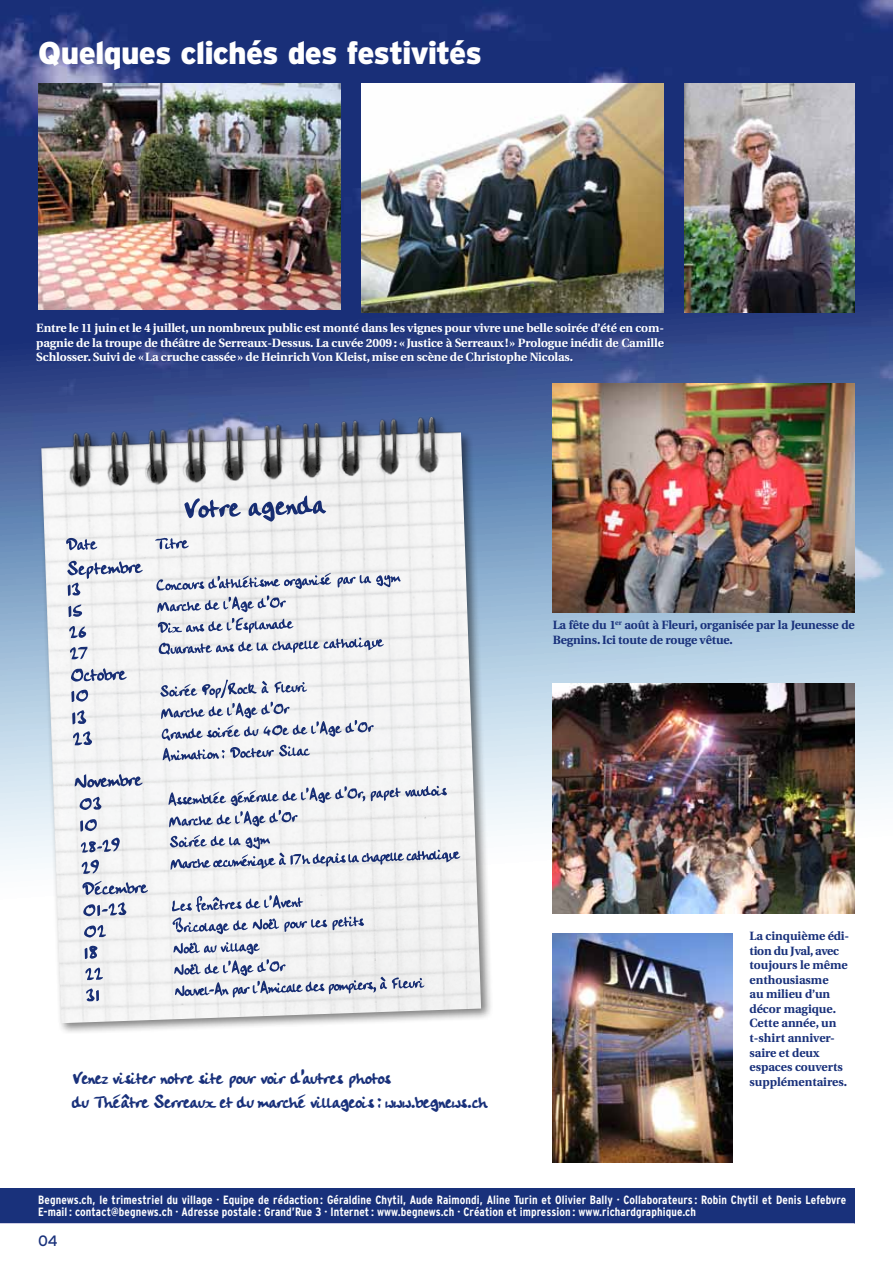
<style>
.page{position:relative;width:893px;height:1263px;background:#fff}
.page>*{position:absolute;margin:0;border:0;box-sizing:border-box;transform-origin:0 0}
.t1{font:900 31.5px "Interstate";letter-spacing:-.03em;color:#fff}
.t2{font:21px "Handwriting Plain";letter-spacing:-.01em;color:#19317b}
.t3{font:15px "Interstate";color:#19317b}
.t4{font:700 12px/14.5px "Utopia";letter-spacing:-.01em;color:#fff;text-align:justify}
.t5{font:700 condensed 12px/12px "Interstate";letter-spacing:.01em;color:#fff}
.t6{font:700 12px/14.5px "Utopia";color:#19317b}
</style>
<div class="page">
<img style="left:0;top:0;width:893px;height:1163px">
<div style="left:0;top:1188px;width:855px;height:35px;background:#19317b"></div>
<div style="left:37px;top:324px;width:627px;height:40px;background:#19317b;opacity:.75"></div>
<img style="left:553px;top:383px;width:302px;height:230px">
<img style="left:553px;top:933px;width:179px;height:230px">
<img style="left:553px;top:683px;width:302px;height:230px">
<img style="left:362px;top:83px;width:302px;height:230px">
<img style="left:38px;top:83px;width:302px;height:226px">
<img style="left:685px;top:83px;width:170px;height:230px">
<hr style="left:0;top:1223px;width:855px;height:1px;background:#cccce4">
<div style="left:37px;top:413px;width:456px;height:621px;background:#000;opacity:.5"></div>
<img style="left:40px;top:407px;width:441px;height:616px">
<svg style="left:86px;top:988px;width:13px;height:13px"></svg>
<svg style="left:85px;top:967px;width:18px;height:13px"></svg>
<svg style="left:173px;top:942px;width:252px;height:55px"></svg>
<svg style="left:85px;top:946px;width:13px;height:13px"></svg>
<svg style="left:84px;top:925px;width:22px;height:12px"></svg>
<svg style="left:172px;top:895px;width:192px;height:39px"></svg>
<svg style="left:83px;top:902px;width:43px;height:14px"></svg>
<svg style="left:82px;top:881px;width:66px;height:14px"></svg>
<svg style="left:82px;top:860px;width:17px;height:14px"></svg>
<svg style="left:170px;top:835px;width:290px;height:35px"></svg>
<svg style="left:81px;top:838px;width:39px;height:15px"></svg>
<svg style="left:80px;top:819px;width:17px;height:12px"></svg>
<svg style="left:168px;top:786px;width:279px;height:41px"></svg>
<svg style="left:80px;top:797px;width:21px;height:13px"></svg>
<svg style="left:75px;top:774px;width:68px;height:14px"></svg>
<svg style="left:73px;top:731px;width:19px;height:14px"></svg>
<svg style="left:72px;top:710px;width:14px;height:14px"></svg>
<svg style="left:160px;top:679px;width:214px;height:83px"></svg>
<svg style="left:71px;top:690px;width:17px;height:12px"></svg>
<svg style="left:71px;top:668px;width:56px;height:14px"></svg>
<svg style="left:70px;top:647px;width:17px;height:12px"></svg>
<svg style="left:69px;top:626px;width:17px;height:12px"></svg>
<svg style="left:68px;top:604px;width:14px;height:13px"></svg>
<svg style="left:156px;top:573px;width:245px;height:82px"></svg>
<svg style="left:67px;top:561px;width:76px;height:35px"></svg>
<svg style="left:155px;top:538px;width:34px;height:11px"></svg>
<svg style="left:66px;top:538px;width:31px;height:12px"></svg>
<svg style="left:184px;top:496px;width:142px;height:26px"></svg>
<h1 class="t1" style="left:38px;top:34px;width:445px">Quelques clichés des festivités</h1>
<p class="t4" style="left:36px;top:321px;width:629px">Entre le 11 juin et le 4 juillet, un nombreux public est monté dans les vignes pour vivre une belle soirée d’été en com&shy;pagnie de la troupe de théâtre de Serreaux-Dessus. La cuvée 2009: «Justice à Serreaux!» Prologue inédit de Camille Schlosser. Suivi de «La cruche cassée» de Heinrich Von Kleist, mise en scène de Christophe Nicolas.</p>
<p class="t6" style="left:553px;top:618px;width:303px">La fête du 1<sup>er</sup> août à Fleuri, organisée par la Jeunesse de<br>Begnins. Ici toute de rouge vêtue.</p>
<p class="t6" style="left:749px;top:929px;width:101px">La cinquième édi&shy;tion du Jval, avec toujours le même enthousiasme<br>au milieu d’un décor magique.<br>Cette année, un t-shirt anniver&shy;saire et deux espaces couverts</p>
<h2 class="t2" style="left:72px;top:1063px;width:320px">Venez visiter notre site pour voir d’autres photos</h2>
<p class="t6" style="left:749px;top:1074px;width:99px">supplémentaires.</p>
<h2 class="t2" style="left:72px;top:1087px;width:417px">du Théâtre Serreaux et du marché villageois: www.begnews.ch</h2>
<p class="t5" style="left:38px;top:1194px;width:809px">Begnews.ch, le trimestriel du village · Equipe de rédaction : Géraldine Chytil, Aude Raimondi, Aline Turin et Olivier Bally · Collaborateurs : Robin Chytil et Denis Lefebvre<br>E-mail : contact@begnews.ch · Adresse postale : Grand’Rue 3 · Internet: www.begnews.ch · Création et impression : www.richardgraphique.ch</p>
<p class="t3" style="left:38px;top:1232px;width:21px">04</p>
</div>
